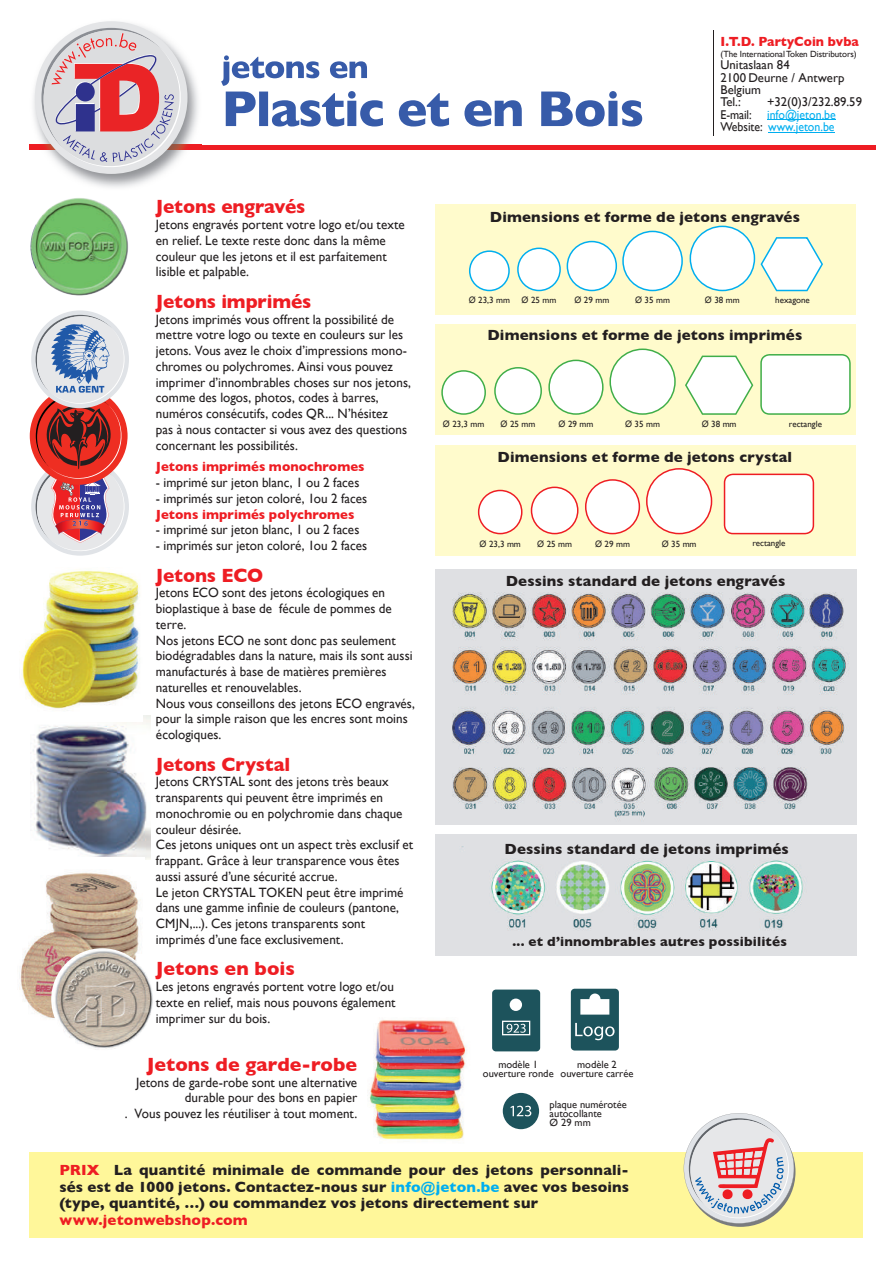
<style>
.page{position:relative;width:893px;height:1263px;background:#fff}
.page>*{position:absolute;margin:0;border:0;box-sizing:border-box;transform-origin:0 0}
.t1{font:700 19.5px "Gill Sans";letter-spacing:-.005em;color:#ee1d23}
.t2{font:700 15px/16.5px "Gill Sans";letter-spacing:.01em;color:#231f20;text-align:justify}
.t3{font:700 15px "Gill Sans";letter-spacing:.01em;color:#ee1d23}
.t4{font:13.5px/15.8px "Gill Sans";color:#231f20}
.t5{font:700 13.5px "Gill Sans";letter-spacing:.005em;color:#ee1d23}
.t6{font:700 13.5px "Gill Sans";letter-spacing:.015em;color:#231f20}
.t7{font:700 13.5px "Gill Sans";letter-spacing:.005em;color:#ee1d23;scale:.95 1}
.t8{font:12.75px/12.5px "Gill Sans";color:#231f20}
.t9{font:10.5px/9px "Gill Sans";color:#231f20;text-align:center}
.t10{font:9px "Gill Sans";color:#231f20}
.s1{color:#00aeef}
.s2{font-family:"Arial"}
.s3{color:#ee1d23}
</style>
<div class="page">
<img style="left:33px;top:715px;width:117px;height:145px">
<div style="left:30px;top:1152px;width:833px;height:85px;background:#fff79a"></div>
<div style="left:435px;top:204px;width:420px;height:111px;background:#fffbcc"></div>
<div style="left:435px;top:325px;width:420px;height:110px;background:#fffbcc"></div>
<div style="left:435px;top:445px;width:420px;height:111px;background:#fffbcc"></div>
<hr style="left:30px;top:145px;width:846px;height:4px;background:#ee1d23">
<img style="left:30px;top:23px;width:171px;height:165px">
<img style="left:30px;top:145px;width:171px;height:4px">
<div style="left:35px;top:21px;width:153px;height:153px;background:#e4e5e7;border-radius:50%"></div>
<svg style="left:41px;top:28px;width:142px;height:143px"></svg>
<hr style="left:713px;top:30px;width:1px;height:106px;background:#231f20">
<svg style="left:221px;top:55px;width:421px;height:71px"></svg>
<svg style="left:469px;top:250px;width:41px;height:41px"></svg>
<svg style="left:517px;top:248px;width:44px;height:43px"></svg>
<svg style="left:567px;top:231px;width:116px;height:60px"></svg>
<svg style="left:690px;top:226px;width:133px;height:65px"></svg>
<svg style="left:441px;top:370px;width:45px;height:45px"></svg>
<svg style="left:494px;top:367px;width:48px;height:48px"></svg>
<svg style="left:548px;top:348px;width:128px;height:67px"></svg>
<svg style="left:685px;top:356px;width:68px;height:59px"></svg>
<svg style="left:760px;top:354px;width:91px;height:61px;background:#f0f8ef"></svg>
<svg style="left:478px;top:490px;width:44px;height:44px"></svg>
<svg style="left:531px;top:487px;width:47px;height:47px"></svg>
<svg style="left:585px;top:479px;width:55px;height:55px"></svg>
<svg style="left:646px;top:468px;width:66px;height:66px"></svg>
<svg style="left:724px;top:474px;width:90px;height:60px;background:#fdf0f0"></svg>
<svg style="left:492px;top:989px;width:48px;height:62px;background:#35656d"></svg>
<svg style="left:571px;top:989px;width:48px;height:61px"></svg>
<div style="left:503px;top:1093px;width:36px;height:36px;background:#1d535c;border-radius:50%"></div>
<svg style="left:510px;top:1106px;width:21px;height:10px"></svg>
<svg style="left:30px;top:315px;width:99px;height:239px"></svg>
<img style="left:30px;top:198px;width:98px;height:98px;border-radius:49px">
<img style="left:435px;top:569px;width:421px;height:256px">
<img style="left:435px;top:835px;width:421px;height:121px">
<img style="left:367px;top:1020px;width:99px;height:121px">
<hr style="left:767px;top:119px;width:69px;height:1px;background:#00aeef">
<hr style="left:768px;top:132px;width:67px;height:1px;background:#00aeef">
<img style="left:22px;top:569px;width:121px;height:152px">
<img style="left:19px;top:858px;width:126px;height:161px">
<img style="left:51px;top:948px;width:102px;height:102px;border-radius:51px">
<svg style="left:684px;top:1113px;width:110px;height:112px"></svg>
<div style="left:717px;top:1155px;width:8px;height:5px;background:#e6e7e9"></div>
<h1 class="t1" style="left:156px;top:191px;width:151px">Jetons engravés</h1>
<p class="t4" style="left:156px;top:216px;width:250px">Jetons engravés portent votre logo et/ou texte en relief. Le texte reste donc dans la même couleur que les jetons et il est parfaitement lisible et palpable.</p>
<h1 class="t1" style="left:156px;top:286px;width:157px">Jetons imprimés</h1>
<p class="t4" style="left:156px;top:311px;width:257px">Jetons imprimés vous offrent la possibilité de mettre votre logo ou texte en couleurs sur les jetons. Vous avez le choix d’impressions mono&shy;chromes ou polychromes. Ainsi vous pouvez imprimer d’innombrables choses sur nos jetons, comme des logos, photos, codes à barres, numéros consécutifs, codes QR... N’hésitez<br>pas à nous contacter si vous avez des questions concernant les possibilités.</p>
<p class="t5" style="left:156px;top:456px;width:210px">Jetons imprimés monochromes</p>
<p class="t4" style="left:156px;top:474px;width:205px">- imprimé sur jeton blanc, 1 ou 2 faces</p>
<p class="t4" style="left:156px;top:490px;width:213px">- imprimés sur jeton coloré, 1ou 2 faces</p>
<p class="t5" style="left:156px;top:503px;width:200px">Jetons imprimés polychromes</p>
<p class="t4" style="left:156px;top:522px;width:205px">- imprimé sur jeton blanc, 1 ou 2 faces</p>
<p class="t4" style="left:156px;top:537px;width:213px">- imprimés sur jeton coloré, 1ou 2 faces</p>
<h1 class="t1" style="left:156px;top:559px;width:109px">Jetons ECO</h1>
<p class="t4" style="left:156px;top:585px;width:261px">Jetons ECO sont des jetons écologiques en bioplastique à base de fécule de pommes de terre.<br>Nos jetons ECO ne sont donc pas seulement biodégradables dans la nature, mais ils sont aussi manufacturés à base de matières premières naturelles et renouvelables.<br>Nous vous conseillons des jetons ECO engravés, pour la simple raison que les encres sont moins écologiques.</p>
<h1 class="t1" style="left:156px;top:748px;width:136px">Jetons Crystal</h1>
<p class="t4" style="left:156px;top:774px;width:259px">Jetons CRYSTAL sont des jetons très beaux transparents qui peuvent être imprimés en monochromie ou en polychromie dans chaque couleur désirée.<br>Ces jetons uniques ont un aspect très exclusif et frappant. Grâce à leur transparence vous êtes aussi assuré d’une sécurité accrue.<br>Le jeton CRYSTAL TOKEN peut être imprimé dans une gamme infinie de couleurs (pantone, CMJN,...). Ces jetons transparents sont imprimés d’une face exclusivement.</p>
<h1 class="t1" style="left:156px;top:953px;width:141px">Jetons en bois</h1>
<p class="t4" style="left:156px;top:978px;width:241px">Les jetons engravés portent votre logo et/ou texte en relief, mais nous pouvons également imprimer sur du bois.</p>
<h1 class="t1" style="left:147px;top:1049px;width:212px">Jetons de garde-robe</h1>
<p class="t4" style="left:125px;top:1074px;width:234px;text-align:right">Jetons de garde-robe sont une alternative durable pour des bons en papier<br>. Vous pouvez les réutiliser à tout moment.</p>
<p class="t7" style="left:720px;top:31px;width:147px">I.T.D. PartyCoin bvba</p>
<p class="t10" style="left:720px;top:48px;width:138px">(The InternationalToken Distributors)</p>
<p class="t8" style="left:720px;top:58px;width:125px">Unitaslaan 84<br>2100 Deurne / Antwerp<br>Belgium<br>Tel.:</p>
<p class="t8" style="left:720px;top:96px;width:143px;text-indent:47px">+32(0)3/232.89.59<br>E-mail: <span class="s1">info@jeton.be<br></span>Website: <span class="s1">www.jeton.be</span></p>
<p class="t2" style="left:490px;top:208px;width:312px">Dimensions et forme de jetons engravés</p>
<p class="t10" style="left:469px;top:295px;width:43px"><span class="s2">Ø</span> 23,3 mm</p>
<p class="t10" style="left:522px;top:295px;width:36px"><span class="s2">Ø</span> 25 mm</p>
<p class="t10" style="left:574px;top:295px;width:36px"><span class="s2">Ø</span> 29 mm</p>
<p class="t10" style="left:635px;top:295px;width:36px"><span class="s2">Ø</span> 35 mm</p>
<p class="t10" style="left:705px;top:295px;width:36px"><span class="s2">Ø</span> 38 mm</p>
<p class="t10" style="left:775px;top:294px;width:36px">hexagone</p>
<p class="t2" style="left:487px;top:327px;width:316px">Dimensions et forme de jetons imprimés</p>
<p class="t10" style="left:443px;top:419px;width:43px"><span class="s2">Ø</span> 23,3 mm</p>
<p class="t10" style="left:501px;top:419px;width:36px"><span class="s2">Ø</span> 25 mm</p>
<p class="t10" style="left:559px;top:419px;width:36px"><span class="s2">Ø</span> 29 mm</p>
<p class="t10" style="left:625px;top:419px;width:36px"><span class="s2">Ø</span> 35 mm</p>
<p class="t10" style="left:702px;top:419px;width:36px"><span class="s2">Ø</span> 38 mm</p>
<p class="t10" style="left:789px;top:418px;width:35px">rectangle</p>
<p class="t2" style="left:498px;top:448px;width:296px">Dimensions et forme de jetons crystal</p>
<p class="t10" style="left:479px;top:538px;width:43px"><span class="s2">Ø</span> 23,3 mm</p>
<p class="t10" style="left:537px;top:538px;width:36px"><span class="s2">Ø</span> 25 mm</p>
<p class="t10" style="left:595px;top:538px;width:36px"><span class="s2">Ø</span> 29 mm</p>
<p class="t10" style="left:662px;top:538px;width:36px"><span class="s2">Ø</span> 35 mm</p>
<p class="t10" style="left:752px;top:538px;width:35px">rectangle</p>
<p class="t2" style="left:506px;top:572px;width:281px">Dessins standard de jetons engravés</p>
<p class="t2" style="left:504px;top:840px;width:286px">Dessins standard de jetons imprimés</p>
<p class="t6" style="left:512px;top:931px;width:276px">... et d’innombrables autres possibilités</p>
<p class="t9" style="left:561px;top:1059px;width:74px">modèle 2 ouverture carrée</p>
<p class="t9" style="left:483px;top:1059px;width:72px">modèle 1 ouverture ronde</p>
<p class="t9" style="left:550px;top:1099px;width:79px;text-align:left">plaque numérotée autocollante<br>Ø 29 mm</p>
<p class="t2" style="left:59px;top:1162px;width:571px"><span class="s3">PRIX</span> La quantité minimale de commande pour des jetons personnali&shy;sés est de 1000 jetons. Contactez-nous sur <span class="s1">info@jeton.be</span> avec vos besoins (type, quantité, …) ou commandez vos jetons directement sur</p>
<p class="t3" style="left:59px;top:1208px;width:190px">www.jetonwebshop.com</p>
</div>
